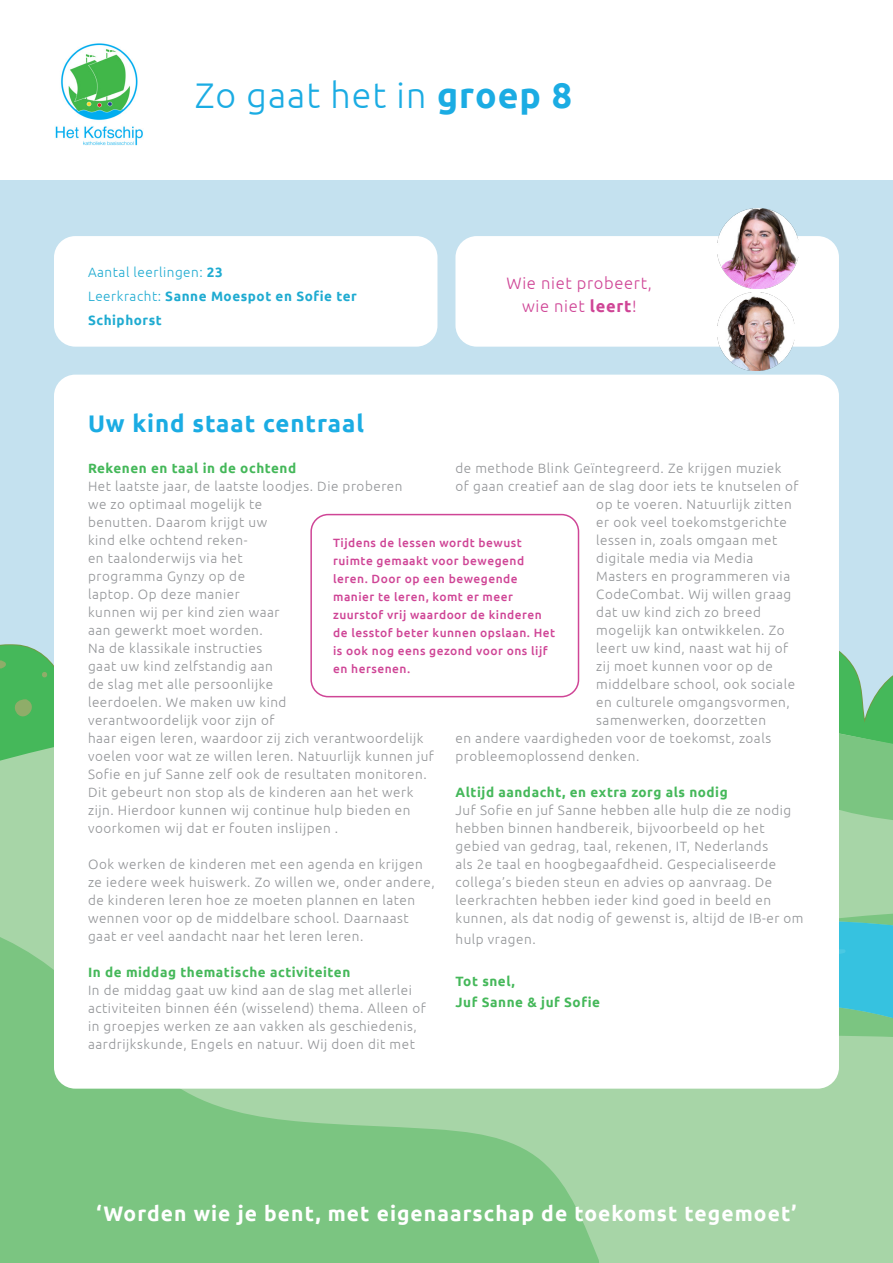
<style>
.page{position:relative;width:893px;height:1263px;background:#fff}
.page>*{position:absolute;margin:0;border:0;box-sizing:border-box;transform-origin:0 0}
.t1{font:300 35.7px "Ubuntu";letter-spacing:.03em;color:#1bace3}
.t2{font:700 24px "Ubuntu";letter-spacing:.04em;color:#1bace3}
.t3{font:700 21px "Ubuntu";letter-spacing:.05em;color:#fff}
.t4{font:300 16.5px/22.5px "Ubuntu";letter-spacing:.04em;color:#cf4596;text-align:center}
.t5{font:300 13.5px/18px "Ubuntu";letter-spacing:.04em;color:#939598}
.t6{font:700 13.5px/21px "Ubuntu";letter-spacing:.04em;color:#45b85a}
.t7{font:700 13.5px/24px "Ubuntu";letter-spacing:.04em;color:#1fabd1}
.t8{font:500 12px/18px "Ubuntu";letter-spacing:.04em;color:#cf4596}
.s1{font-weight:700}
.s2{font-weight:300}
</style>
<div class="page">
<div style="left:0;top:181px;width:893px;height:1082px;background:#c4e1ef"></div>
<svg style="left:0;top:644px;width:893px;height:50px;fill:#45b85a"></svg>
<svg style="left:0;top:694px;width:893px;height:214px;background:#8ccc91"></svg>
<div style="left:0;top:908px;width:229px;height:355px;background:#7bc581"></div>
<svg style="left:229px;top:699px;width:664px;height:564px;background:#91cd99"></svg>
<svg style="left:839px;top:946px;width:7px;height:17px"></svg>
<img style="left:55px;top:43px;width:88px;height:103px">
<div style="left:54px;top:375px;width:785px;height:567px;background:#fff;border-radius:21px"></div>
<div style="left:54px;top:428px;width:785px;height:661px;background:#fff;border-radius:21px"></div>
<div style="left:54px;top:236px;width:383px;height:111px;background:#fff;border-radius:21px"></div>
<div style="left:455px;top:236px;width:384px;height:111px;background:#fff;border-radius:21px"></div>
<div style="left:310px;top:514px;width:269px;height:183px;border:2px solid #cf4596;border-radius:17px"></div>
<img style="left:718px;top:208px;width:80px;height:81px">
<img style="left:717px;top:293px;width:78px;height:78px">
<h1 class="t1" style="left:195px;top:75px;width:379px">Zo gaat het in <span class="s1">groep 8</span></h1>
<p class="t7" style="left:88px;top:260px;width:270px"><span class="s2">Aantal leerlingen:</span> 23<br><span class="s2">Leerkracht:</span> Sanne Moespot en Sofie ter<br>Schiphorst</p>
<p class="t4" style="left:506px;top:272px;width:147px">Wie niet probeert, wie niet <span class="s1">leert</span>!</p>
<h2 class="t2" style="left:88px;top:409px;width:277px">Uw kind staat centraal</h2>
<p class="t6" style="left:88px;top:457px;width:210px">Rekenen en taal in de ochtend</p>
<p class="t5" style="left:88px;top:477px;width:348px">Het laatste jaar, de laatste loodjes. Die proberen<br>we zo optimaal mogelijk te<br>benutten. Daarom krijgt uw<br>kind elke ochtend reken-<br>en taalonderwijs via het<br>programma Gynzy op de<br>laptop. Op deze manier<br>kunnen wij per kind zien waar<br>aan gewerkt moet worden.<br>Na de klassikale instructies<br>gaat uw kind zelfstandig aan<br>de slag met alle persoonlijke<br>leerdoelen. We maken uw kind<br>verantwoordelijk voor zijn of<br>haar eigen leren, waardoor zij zich verantwoordelijk voelen voor wat ze willen leren. Natuurlijk kunnen juf Sofie en juf Sanne zelf ook de resultaten monitoren.<br>Dit gebeurt non stop als de kinderen aan het werk zijn. Hierdoor kunnen wij continue hulp bieden en voorkomen wij dat er fouten inslijpen .</p>
<p class="t5" style="left:88px;top:855px;width:348px">Ook werken de kinderen met een agenda en krijgen ze iedere week huiswerk. Zo willen we, onder andere, de kinderen leren hoe ze moeten plannen en laten wennen voor op de middelbare school. Daarnaast gaat er veel aandacht naar het leren leren.</p>
<p class="t6" style="left:88px;top:961px;width:264px">In de middag thematische activiteiten</p>
<p class="t5" style="left:88px;top:981px;width:339px">In de middag gaat uw kind aan de slag met allerlei activiteiten binnen één (wisselend) thema. Alleen of in groepjes werken ze aan vakken als geschiedenis, aardrijkskunde, Engels en natuur. Wij doen dit met</p>
<p class="t5" style="left:455px;top:459px;width:327px">de methode Blink Geïntegreerd. Ze krijgen muziek</p>
<p class="t5" style="left:455px;top:477px;width:345px">of gaan creatief aan de slag door iets te knutselen of</p>
<p class="t5" style="left:596px;top:495px;width:197px">op te voeren. Natuurlijk zitten</p>
<p class="t5" style="left:596px;top:513px;width:192px">er ook veel toekomstgerichte</p>
<p class="t5" style="left:596px;top:531px;width:182px">lessen in, zoals omgaan met</p>
<p class="t5" style="left:596px;top:549px;width:159px">digitale media via Media</p>
<p class="t5" style="left:596px;top:567px;width:195px">Masters en programmeren via</p>
<p class="t5" style="left:596px;top:585px;width:197px">CodeCombat. Wij willen graag</p>
<p class="t5" style="left:596px;top:603px;width:166px">dat uw kind zich zo breed</p>
<p class="t5" style="left:596px;top:621px;width:190px">mogelijk kan ontwikkelen. Zo</p>
<p class="t5" style="left:596px;top:639px;width:194px">leert uw kind, naast wat hij of</p>
<p class="t5" style="left:596px;top:657px;width:178px">zij moet kunnen voor op de</p>
<p class="t5" style="left:596px;top:675px;width:200px">middelbare school, ook sociale</p>
<p class="t5" style="left:596px;top:693px;width:195px">en culturele omgangsvormen,</p>
<p class="t5" style="left:596px;top:711px;width:171px">samenwerken, doorzetten</p>
<p class="t5" style="left:455px;top:729px;width:317px">en andere vaardigheden voor de toekomst, zoals</p>
<p class="t5" style="left:455px;top:747px;width:185px">probleemoplossend denken.</p>
<p class="t6" style="left:455px;top:781px;width:274px">Altijd aandacht, en extra zorg als nodig</p>
<p class="t5" style="left:455px;top:801px;width:350px">Juf Sofie en juf Sanne hebben alle hulp die ze nodig hebben binnen handbereik, bijvoorbeeld op het gebied van gedrag, taal, rekenen, IT, Nederlands<br>als 2e taal en hoogbegaafdheid. Gespecialiseerde collega’s bieden steun en advies op aanvraag. De leerkrachten hebben ieder kind goed in beeld en kunnen, als dat nodig of gewenst is, altijd de IB-er om</p>
<p class="t5" style="left:455px;top:930px;width:82px">hulp vragen.</p>
<p class="t6" style="left:455px;top:970px;width:146px">Tot snel,<br>Juf Sanne &amp; juf Sofie</p>
<p class="t8" style="left:333px;top:534px;width:224px">Tijdens de lessen wordt bewust ruimte gemaakt voor bewegend leren. Door op een bewegende manier te leren, komt er meer zuurstof vrij waardoor de kinderen de lesstof beter kunnen opslaan. Het is ook nog eens gezond voor ons lijf en hersenen.</p>
<h3 class="t3" style="left:96px;top:1201px;width:701px">‘Worden wie je bent, met eigenaarschap de toekomst tegemoet’</h3>
</div>
